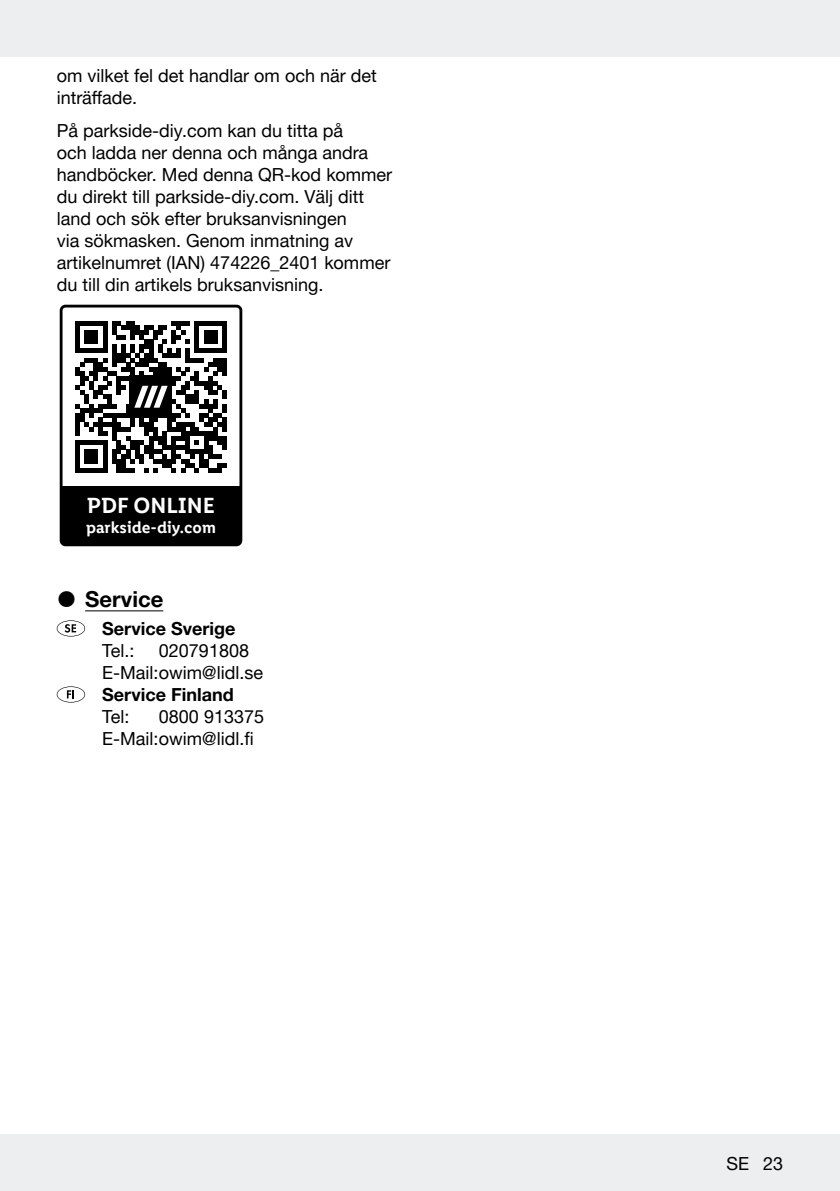
<style>
.page{position:relative;width:840px;height:1191px;background:#fff}
.page>*{position:absolute;margin:0;border:0;box-sizing:border-box;transform-origin:0 0}
.t1{font:600 22px "Lidl Font Pro";color:#fff}
.t2{font:700 22px "Helvetica Neue Parkside";color:#000}
.t3{font:18px/22px "Helvetica Neue Parkside";color:#000}
.t4{font:700 18px "Helvetica Neue Parkside";color:#000}
.t5{font:600 16.6px "Lidl Font Pro";color:#fff}
</style>
<div class="page">
<div style="left:0;top:1134px;width:839px;height:57px;background:#edeeef"></div>
<div style="left:0;top:0;width:839px;height:57px;background:#edeeef"></div>
<hr style="left:85px;top:610px;width:78px;height:1px;background:#000">
<div style="left:60px;top:305px;width:182px;height:241px;border:3px solid #000;border-radius:4px"></div>
<svg style="left:75px;top:321px;width:152px;height:151px"></svg>
<div style="left:61px;top:485px;width:180px;height:59px;background:#000"></div>
<svg style="left:57px;top:620px;width:28px;height:16px"></svg>
<svg style="left:57px;top:686px;width:28px;height:16px"></svg>
<p class="t3" style="left:57px;top:65px;width:321px">om vilket fel det handlar om och när det inträffade.</p>
<p class="t3" style="left:57px;top:120px;width:337px">På parkside-diy.com kan du titta på<br>och ladda ner denna och många andra handböcker. Med denna QR-kod kommer du direkt till parkside-diy.com. Välj ditt land och sök efter bruksanvisningen<br>via sökmasken. Genom inmatning av artikelnumret (IAN) 474226_2401 kommer du till din artikels bruksanvisning.</p>
<p class="t1" style="left:87px;top:493px;width:130px">PDF ONLINE</p>
<p class="t5" style="left:86px;top:517px;width:131px">parkside-diy.com</p>
<p class="t2" style="left:85px;top:586px;width:80px">Service</p>
<p class="t4" style="left:102px;top:618px;width:135px">Service Sverige</p>
<p class="t3" style="left:102px;top:639px;width:34px">Tel.:</p>
<p class="t3" style="left:102px;top:639px;width:162px;text-indent:57px">020791808<br>E-Mail:owim@lidl.se</p>
<p class="t4" style="left:102px;top:684px;width:133px">Service Finland</p>
<p class="t3" style="left:102px;top:705px;width:29px">Tel:</p>
<p class="t3" style="left:102px;top:705px;width:163px;text-indent:57px">0800 913375<br>E-Mail:owim@lidl.fi</p>
<p class="t3" style="left:726px;top:1152px;width:58px">SE 23</p>
</div>
